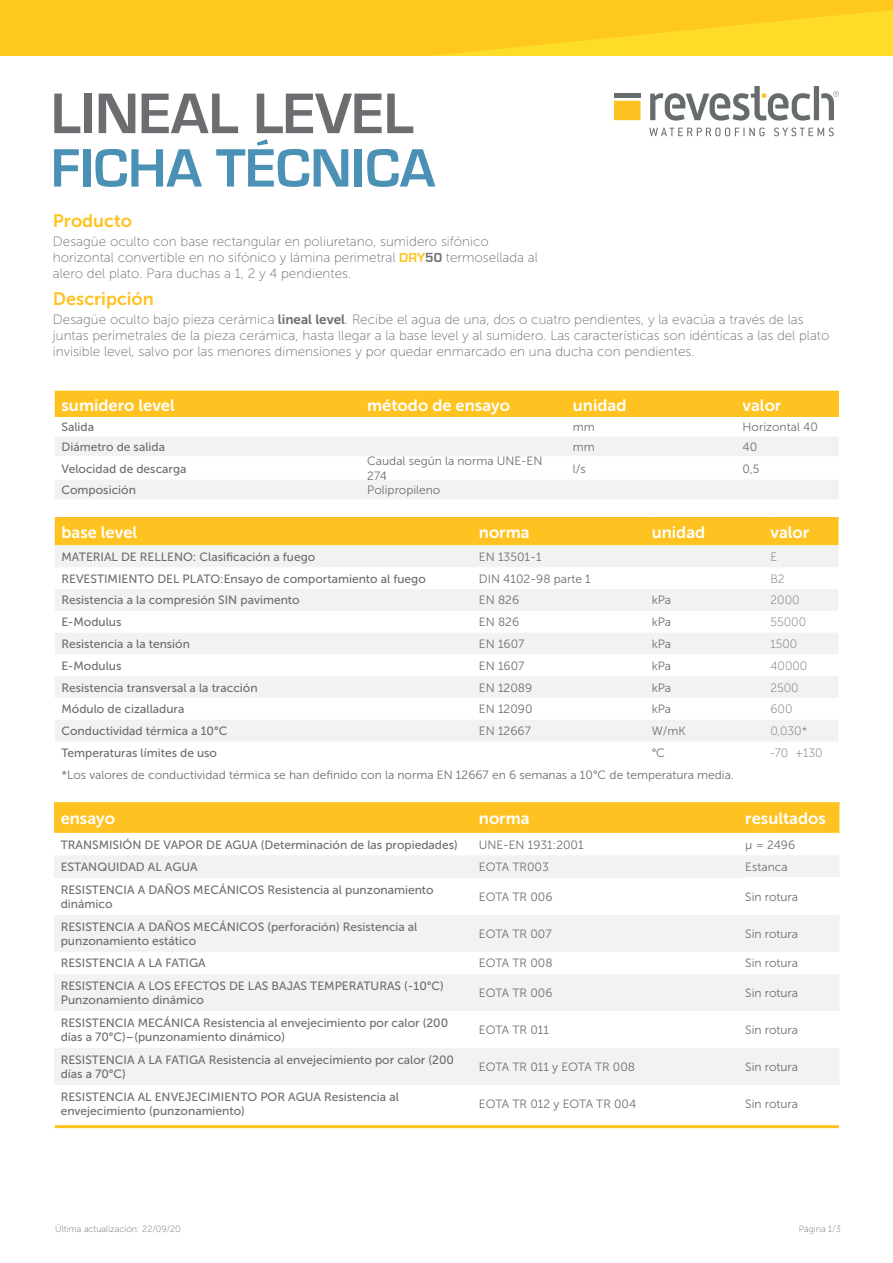
<style>
.page{position:relative;width:893px;height:1263px;background:#fff}
.page>*{position:absolute;margin:0;border:0;box-sizing:border-box;transform-origin:0 0}
.t1{font:700 59.4px "Eurostile";color:#6c6d70}
.t2{font:700 55.95px "Eurostile";color:#4b91b5}
.t3{font:18px "Museo Sans 700";color:#fec221}
.Cell_Bold{font:16.5px "Museo Sans 700";color:#fff}
.t4{font:13.5px/16.2px "Museo Sans 100";color:#6c6d70}
.Cell_Bold-2{font:12px/14.4px "Museo Sans 500";color:#6c6d70}
.Cell_Bold-3{font:12px/14.4px "Museo Sans 300";color:#6c6d70}
.t5{font:12px "Museo Sans 100";color:#6c6d70}
.t6{font:9px "Museo Sans 100";color:#6c6d70}
.s1{font-family:"Eurostile";font-weight:700;color:#fec221}
.s2{font-family:"Eurostile";font-weight:700}
.s3{font-family:"Museo Sans 700"}
</style>
<div class="page">
<svg style="left:0;top:0;width:893px;height:55px;background:#fecc1e"></svg>
<div style="left:55px;top:393px;width:784px;height:24px;background:#fec221"></div>
<svg style="left:55px;top:437px;width:784px;height:62px;fill:#f1f3f0"></svg>
<hr style="left:55px;top:391px;width:312px;height:2px;background:#fec221">
<hr style="left:367px;top:391px;width:206px;height:2px;background:#fec221">
<hr style="left:573px;top:391px;width:170px;height:2px;background:#fec221">
<hr style="left:743px;top:391px;width:96px;height:2px;background:#fec221">
<div style="left:55px;top:519px;width:783px;height:26px;background:#fec221"></div>
<svg style="left:55px;top:545px;width:783px;height:197px;fill:#f1f3f0"></svg>
<hr style="left:55px;top:517px;width:424px;height:2px;background:#fec221">
<hr style="left:479px;top:517px;width:173px;height:2px;background:#fec221">
<hr style="left:652px;top:517px;width:118px;height:2px;background:#fec221">
<hr style="left:770px;top:517px;width:68px;height:2px;background:#fec221">
<div style="left:54px;top:804px;width:785px;height:29px;background:#fec221"></div>
<svg style="left:54px;top:856px;width:785px;height:229px;fill:#f1f3f0"></svg>
<hr style="left:745px;top:877px;width:94px;height:2px;background:#fff">
<hr style="left:54px;top:802px;width:425px;height:2px;background:#fec221">
<hr style="left:479px;top:802px;width:266px;height:2px;background:#fec221">
<hr style="left:745px;top:802px;width:94px;height:2px;background:#fec221">
<hr style="left:55px;top:1125px;width:784px;height:3px;background:#fec221">
<svg style="left:649px;top:128px;width:185px;height:8px"></svg>
<svg style="left:614px;top:86px;width:225px;height:35px"></svg>
<p class="t1" style="left:51px;top:81px;width:364px">LINEAL LEVEL</p>
<p class="t2" style="left:51px;top:138px;width:386px">FICHA TÉCNICA</p>
<p class="t3" style="left:53px;top:211px;width:81px">Producto</p>
<p class="t4" style="left:53px;top:233px;width:487px">Desagüe oculto con base rectangular en poliuretano, sumidero sifónico horizontal convertible en no sifónico y lámina perimetral <span class="s1">DRY</span><span class="s2">50</span> termosellada al alero del plato. Para duchas a 1, 2 y 4 pendientes.</p>
<p class="t3" style="left:53px;top:288px;width:102px">Descripción</p>
<p class="t4" style="left:53px;top:311px;width:778px">Desagüe oculto bajo pieza cerámica <span class="s3">lineal level</span>. Recibe el agua de una, dos o cuatro pendientes, y la evacúa a través de las juntas perimetrales de la pieza cerámica, hasta llegar a la base level y al sumidero. Las características son idénticas a las del plato invisible level, salvo por las menores dimensiones y por quedar enmarcado en una ducha con pendientes.</p>
<p class="Cell_Bold" style="left:62px;top:396px;width:115px">sumidero level</p>
<p class="Cell_Bold" style="left:367px;top:396px;width:144px">método de ensayo</p>
<p class="Cell_Bold" style="left:573px;top:396px;width:55px">unidad</p>
<p class="Cell_Bold" style="left:743px;top:396px;width:40px">valor</p>
<p class="Cell_Bold-2" style="left:62px;top:420px;width:34px">Salida</p>
<p class="Cell_Bold-3" style="left:573px;top:420px;width:23px">mm</p>
<p class="Cell_Bold-3" style="left:743px;top:420px;width:77px">Horizontal 40</p>
<p class="Cell_Bold-2" style="left:62px;top:440px;width:105px">Diámetro de salida</p>
<p class="Cell_Bold-3" style="left:573px;top:440px;width:23px">mm</p>
<p class="Cell_Bold-3" style="left:743px;top:440px;width:16px">40</p>
<p class="Cell_Bold-2" style="left:62px;top:461px;width:127px">Velocidad de descarga</p>
<p class="Cell_Bold-3" style="left:367px;top:454px;width:177px">Caudal según la norma UNE-EN<br>274</p>
<p class="Cell_Bold-3" style="left:573px;top:461px;width:14px">l/s</p>
<p class="Cell_Bold-3" style="left:743px;top:461px;width:18px">0,5</p>
<p class="Cell_Bold-2" style="left:62px;top:483px;width:76px">Composición</p>
<p class="Cell_Bold-3" style="left:367px;top:483px;width:75px">Polipropileno</p>
<p class="Cell_Bold" style="left:61px;top:523px;width:77px">base level</p>
<p class="Cell_Bold" style="left:479px;top:523px;width:52px">norma</p>
<p class="Cell_Bold" style="left:652px;top:523px;width:55px">unidad</p>
<p class="Cell_Bold" style="left:770px;top:523px;width:40px">valor</p>
<p class="Cell_Bold-2" style="left:61px;top:549px;width:255px">MATERIAL DE RELLENO: Clasificación a fuego</p>
<p class="Cell_Bold-3" style="left:479px;top:549px;width:64px">EN 13501-1</p>
<p class="t5" style="left:770px;top:550px;width:8px">E</p>
<p class="Cell_Bold-2" style="left:61px;top:571px;width:366px">REVESTIMIENTO DEL PLATO:Ensayo de comportamiento al fuego</p>
<p class="Cell_Bold-3" style="left:479px;top:571px;width:113px">DIN 4102-98 parte 1</p>
<p class="t5" style="left:770px;top:572px;width:16px">B2</p>
<p class="Cell_Bold-2" style="left:61px;top:593px;width:240px">Resistencia a la compresión SIN pavimento</p>
<p class="Cell_Bold-3" style="left:479px;top:593px;width:42px">EN 826</p>
<p class="Cell_Bold-3" style="left:652px;top:593px;width:21px">kPa</p>
<p class="t5" style="left:770px;top:594px;width:31px">2000</p>
<p class="Cell_Bold-2" style="left:61px;top:615px;width:62px">E-Modulus</p>
<p class="Cell_Bold-3" style="left:479px;top:615px;width:42px">EN 826</p>
<p class="Cell_Bold-3" style="left:652px;top:615px;width:21px">kPa</p>
<p class="t5" style="left:770px;top:616px;width:37px">55000</p>
<p class="Cell_Bold-2" style="left:61px;top:637px;width:130px">Resistencia a la tensión</p>
<p class="Cell_Bold-3" style="left:479px;top:637px;width:47px">EN 1607</p>
<p class="Cell_Bold-3" style="left:652px;top:637px;width:21px">kPa</p>
<p class="t5" style="left:770px;top:637px;width:28px">1500</p>
<p class="Cell_Bold-2" style="left:61px;top:658px;width:62px">E-Modulus</p>
<p class="Cell_Bold-3" style="left:479px;top:659px;width:47px">EN 1607</p>
<p class="Cell_Bold-3" style="left:652px;top:659px;width:21px">kPa</p>
<p class="t5" style="left:770px;top:659px;width:38px">40000</p>
<p class="Cell_Bold-2" style="left:61px;top:680px;width:198px">Resistencia transversal a la tracción</p>
<p class="Cell_Bold-3" style="left:479px;top:680px;width:55px">EN 12089</p>
<p class="Cell_Bold-3" style="left:652px;top:680px;width:21px">kPa</p>
<p class="t5" style="left:770px;top:681px;width:30px">2500</p>
<p class="Cell_Bold-2" style="left:61px;top:702px;width:124px">Módulo de cizalladura</p>
<p class="Cell_Bold-3" style="left:479px;top:702px;width:55px">EN 12090</p>
<p class="Cell_Bold-3" style="left:652px;top:702px;width:21px">kPa</p>
<p class="t5" style="left:770px;top:703px;width:24px">600</p>
<p class="Cell_Bold-2" style="left:61px;top:724px;width:167px">Conductividad térmica a 10°C</p>
<p class="Cell_Bold-3" style="left:479px;top:724px;width:54px">EN 12667</p>
<p class="Cell_Bold-3" style="left:652px;top:724px;width:36px">W/mK</p>
<p class="t5" style="left:770px;top:725px;width:38px">0,030*</p>
<p class="Cell_Bold-2" style="left:61px;top:746px;width:157px">Temperaturas límites de uso</p>
<p class="Cell_Bold-3" style="left:652px;top:746px;width:15px">°C</p>
<p class="t5" style="left:770px;top:747px;width:54px">-70 +130</p>
<p class="Cell_Bold-3" style="left:61px;top:768px;width:674px">*Los valores de conductividad térmica se han definido con la norma EN 12667 en 6 semanas a 10°C de temperatura media.</p>
<p class="Cell_Bold" style="left:61px;top:809px;width:56px">ensayo</p>
<p class="Cell_Bold" style="left:479px;top:809px;width:52px">norma</p>
<p class="Cell_Bold" style="left:745px;top:809px;width:82px">resultados</p>
<p class="Cell_Bold-2" style="left:61px;top:837px;width:399px">TRANSMISIÓN DE VAPOR DE AGUA (Determinación de las propiedades)</p>
<p class="Cell_Bold-3" style="left:479px;top:837px;width:106px">UNE-EN 1931:2001</p>
<p class="Cell_Bold-3" style="left:745px;top:837px;width:51px">μ = 2496</p>
<p class="Cell_Bold-2" style="left:61px;top:860px;width:138px">ESTANQUIDAD AL AGUA</p>
<p class="Cell_Bold-3" style="left:479px;top:860px;width:71px">EOTA TR003</p>
<p class="Cell_Bold-3" style="left:745px;top:860px;width:44px">Estanca</p>
<p class="Cell_Bold-2" style="left:61px;top:882px;width:374px">RESISTENCIA A DAÑOS MECÁNICOS Resistencia al punzonamiento dinámico</p>
<p class="Cell_Bold-3" style="left:479px;top:889px;width:75px">EOTA TR 006</p>
<p class="Cell_Bold-3" style="left:745px;top:889px;width:54px">Sin rotura</p>
<p class="Cell_Bold-2" style="left:61px;top:919px;width:358px">RESISTENCIA A DAÑOS MECÁNICOS (perforación) Resistencia al punzonamiento estático</p>
<p class="Cell_Bold-3" style="left:479px;top:926px;width:74px">EOTA TR 007</p>
<p class="Cell_Bold-3" style="left:745px;top:926px;width:54px">Sin rotura</p>
<p class="Cell_Bold-2" style="left:61px;top:956px;width:146px">RESISTENCIA A LA FATIGA</p>
<p class="Cell_Bold-3" style="left:479px;top:956px;width:75px">EOTA TR 008</p>
<p class="Cell_Bold-3" style="left:745px;top:956px;width:54px">Sin rotura</p>
<p class="Cell_Bold-2" style="left:61px;top:979px;width:385px">RESISTENCIA A LOS EFECTOS DE LAS BAJAS TEMPERATURAS (-10°C)<br>Punzonamiento dinámico</p>
<p class="Cell_Bold-3" style="left:479px;top:986px;width:75px">EOTA TR 006</p>
<p class="Cell_Bold-3" style="left:745px;top:986px;width:54px">Sin rotura</p>
<p class="Cell_Bold-2" style="left:61px;top:1015px;width:389px">RESISTENCIA MECÁNICA Resistencia al envejecimiento por calor (200 días a 70°C)–(punzonamiento dinámico)</p>
<p class="Cell_Bold-3" style="left:479px;top:1023px;width:72px">EOTA TR 011</p>
<p class="Cell_Bold-3" style="left:745px;top:1023px;width:54px">Sin rotura</p>
<p class="Cell_Bold-2" style="left:61px;top:1052px;width:395px">RESISTENCIA A LA FATIGA Resistencia al envejecimiento por calor (200 días a 70°C)</p>
<p class="Cell_Bold-3" style="left:479px;top:1060px;width:158px">EOTA TR 011 y EOTA TR 008</p>
<p class="Cell_Bold-3" style="left:745px;top:1060px;width:54px">Sin rotura</p>
<p class="Cell_Bold-2" style="left:61px;top:1089px;width:340px">RESISTENCIA AL ENVEJECIMIENTO POR AGUA Resistencia al envejecimiento (punzonamiento)</p>
<p class="Cell_Bold-3" style="left:479px;top:1097px;width:159px">EOTA TR 012 y EOTA TR 004</p>
<p class="Cell_Bold-3" style="left:745px;top:1097px;width:54px">Sin rotura</p>
<p class="t6" style="left:55px;top:1224px;width:127px">Última actualización: 22/09/20</p>
<p class="t6" style="left:799px;top:1224px;width:43px">Página 1/3</p>
</div>
